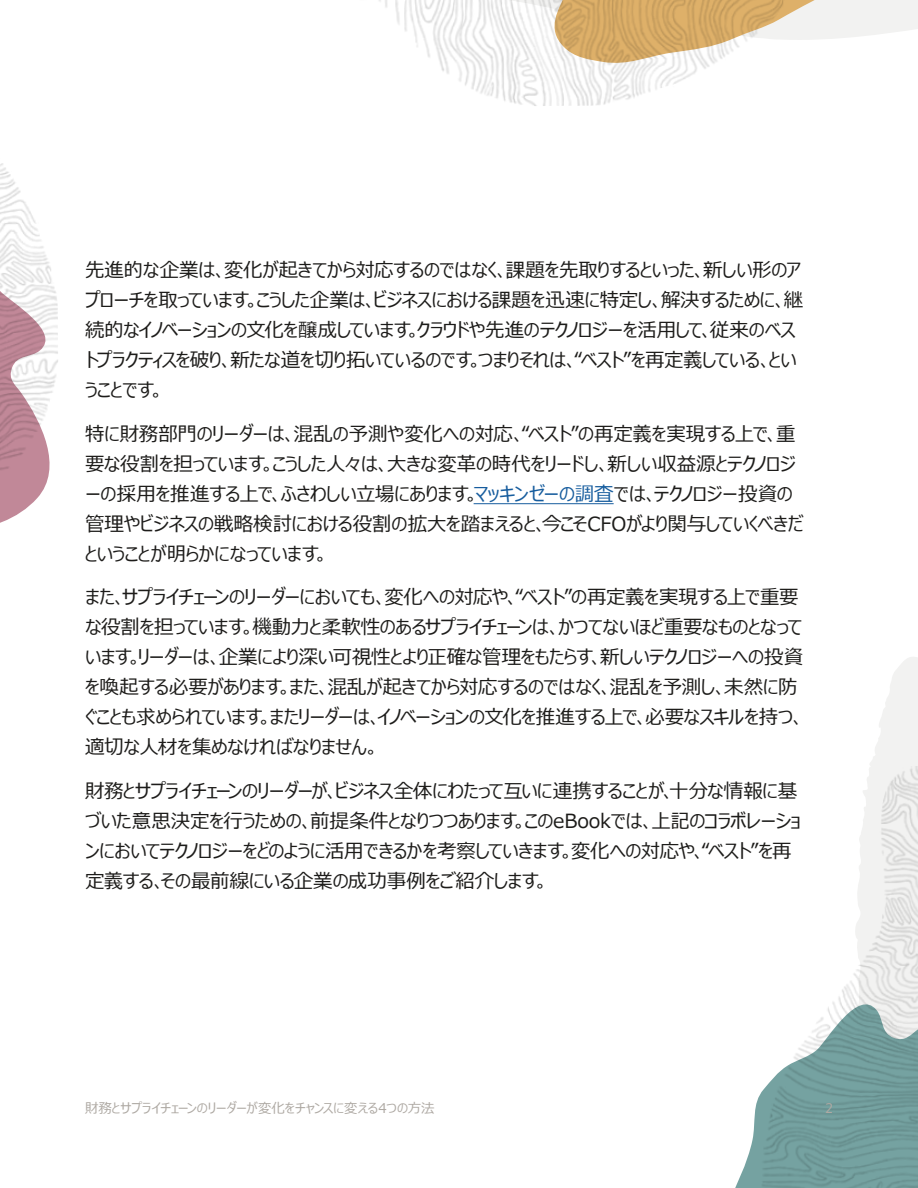
<style>
.page{position:relative;width:918px;height:1188px;background:#fff}
.page>*{position:absolute;margin:0;border:0;box-sizing:border-box;transform-origin:0 0}
.Subhead_1{font:19.5px/30px "Meiryo UI";letter-spacing:-.015em;color:#1d1c1a}
.t1{font:13.5px "Meiryo UI";letter-spacing:-.005em;color:#aea9a3}
.t2{font:13.5px "Oracle Sans";color:#aea9a3}
.s1{color:#175d9e}
</style>
<div class="page">
<hr style="left:474px;top:503px;width:140px;height:1px;background:#175d9e">
<img style="left:0;top:163px;width:58px;height:360px">
<svg style="left:870px;top:657px;width:48px;height:109px"></svg>
<svg style="left:793px;top:0;width:125px;height:40px"></svg>
<img style="left:735px;top:766px;width:183px;height:422px">
<img style="left:379px;top:0;width:414px;height:106px">
<p class="Subhead_1" style="left:85px;top:256px;width:720px">先進的な企業は、変化が起きてから対応するのではなく、課題を先取りするといった、新しい形のアプローチを取っています。こうした企業は、ビジネスにおける課題を迅速に特定し、解決するために、継続的なイノベーションの文化を醸成しています。クラウドや先進のテクノロジーを活用して、従来のベストプラクティスを破り、新たな道を切り拓いているのです。つまりそれは、“ベスト”を再定義している、ということです。</p>
<p class="Subhead_1" style="left:85px;top:420px;width:720px">特に財務部門のリーダーは、混乱の予測や変化への対応、“ベスト”の再定義を実現する上で、重要な役割を担っています。こうした人々は、大きな変革の時代をリードし、新しい収益源とテクノロジーの採用を推進する上で、ふさわしい立場にあります。<span class="s1">マッキンゼーの調査</span>では、テクノロジー投資の管理やビジネスの戦略検討における役割の拡大を踏まえると、今こそCFOがより関与していくべきだということが明らかになっています。</p>
<p class="Subhead_1" style="left:85px;top:583px;width:722px">また、サプライチェーンのリーダーにおいても、変化への対応や、“ベスト”の再定義を実現する上で重要な役割を担っています。機動力と柔軟性のあるサプライチェーンは、かつてないほど重要なものとなっています。リーダーは、企業により深い可視性とより正確な管理をもたらす、新しいテクノロジーへの投資を喚起する必要があります。また、混乱が起きてから対応するのではなく、混乱を予測し、未然に防ぐことも求められています。またリーダーは、イノベーションの文化を推進する上で、必要なスキルを持つ、適切な人材を集めなければなりません。</p>
<p class="Subhead_1" style="left:85px;top:777px;width:717px">財務とサプライチェーンのリーダーが、ビジネス全体にわたって互いに連携することが、十分な情報に基づいた意思決定を行うための、前提条件となりつつあります。このeBookでは、上記のコラボレーションにおいてテクノロジーをどのように活用できるかを考察していきます。変化への対応や、“ベスト”を再定義する、その最前線にいる企業の成功事例をご紹介します。</p>
<p class="t1" style="left:85px;top:1099px;width:351px">財務とサプライチェーンのリーダーが変化をチャンスに変える4つの方法</p>
<p class="t2" style="left:826px;top:1100px;width:8px">2</p>
</div>
